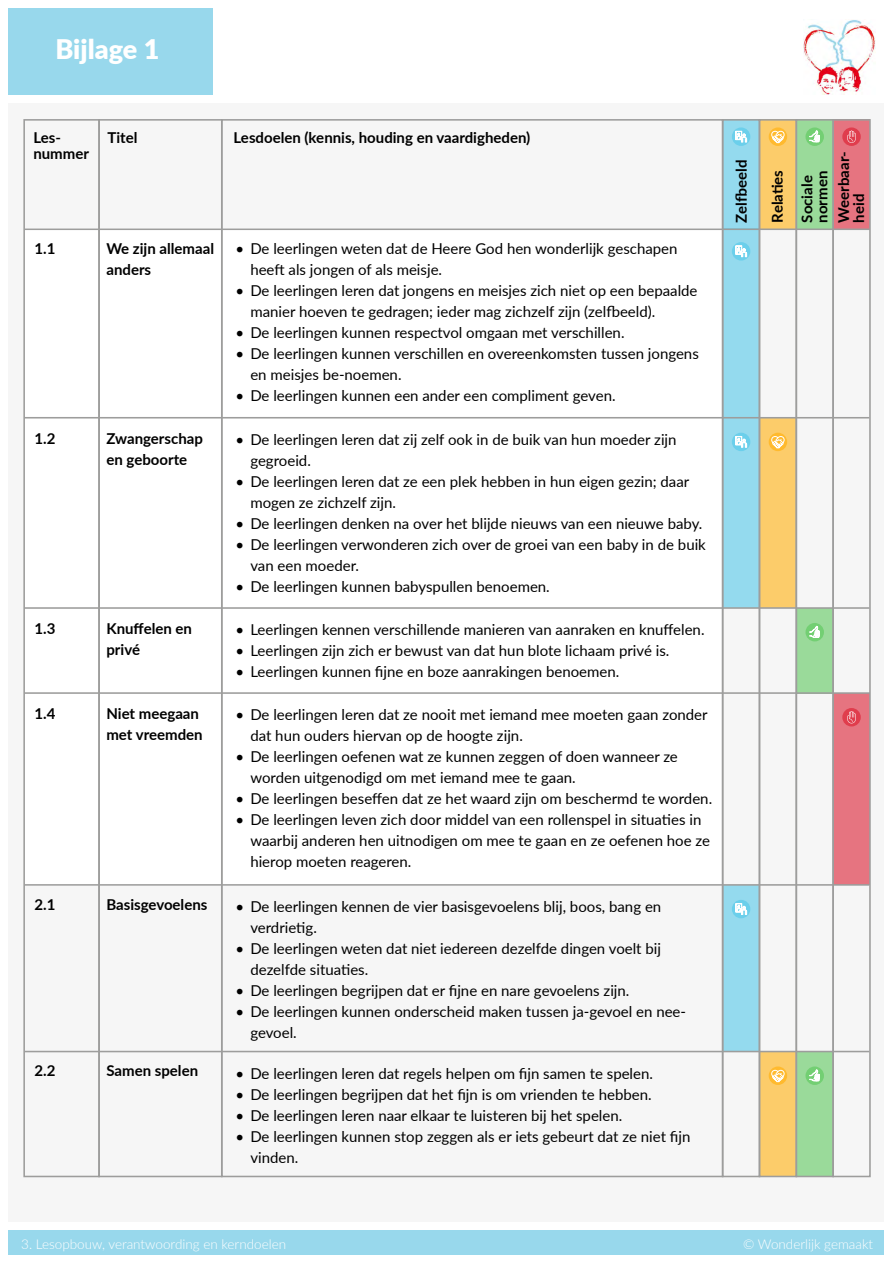
<style>
.page{position:relative;width:893px;height:1263px;background:#fff}
.page>*{position:absolute;margin:0;border:0;box-sizing:border-box;transform-origin:0 0}
.t1{font:900 27px "Lato";color:#fff}
.t2{font:15px/21px "Lato";color:#000}
.t3{font:700 15px/21px "Lato";color:#000}
.t4{font:300 13.5px "Lato";color:#fff}
</style>
<div class="page">
<div style="left:9px;top:104px;width:875px;height:1118px;background:#f6f6f6"></div>
<div style="left:796px;top:119px;width:37px;height:111px;background:#9ada9a"></div>
<div style="left:796px;top:608px;width:37px;height:85px;background:#9ada9a"></div>
<div style="left:796px;top:1051px;width:37px;height:125px;background:#9ada9a"></div>
<div style="left:833px;top:119px;width:37px;height:111px;background:#e67480"></div>
<div style="left:833px;top:693px;width:37px;height:192px;background:#e67480"></div>
<div style="left:759px;top:119px;width:37px;height:111px;background:#fccc6a"></div>
<div style="left:759px;top:418px;width:37px;height:190px;background:#fccc6a"></div>
<div style="left:759px;top:1051px;width:37px;height:126px;background:#fccc6a"></div>
<div style="left:723px;top:119px;width:36px;height:111px;background:#94daee"></div>
<div style="left:723px;top:228px;width:36px;height:380px;background:#94daee"></div>
<div style="left:723px;top:885px;width:36px;height:166px;background:#94daee"></div>
<div style="left:24px;top:228px;width:699px;height:658px;background:#fff"></div>
<img style="left:804px;top:20px;width:71px;height:74px">
<div style="left:9px;top:9px;width:204px;height:86px;background:#98d8ec"></div>
<div style="left:9px;top:1230px;width:875px;height:25px;background:#98d8ec"></div>
<div style="left:23px;top:119px;width:77px;height:1058px;border:2px solid #9d9d9c"></div>
<div style="left:98px;top:119px;width:125px;height:1058px;border:2px solid #9d9d9c"></div>
<div style="left:795px;top:119px;width:39px;height:1058px;border:2px solid #9d9d9c"></div>
<div style="left:832px;top:119px;width:39px;height:1058px;border:2px solid #9d9d9c"></div>
<div style="left:759px;top:119px;width:38px;height:1058px;border:2px solid #9d9d9c"></div>
<div style="left:722px;top:119px;width:38px;height:1058px;border:2px solid #9d9d9c"></div>
<svg style="left:732px;top:127px;width:18px;height:19px"></svg>
<svg style="left:736px;top:131px;width:11px;height:11px"></svg>
<svg style="left:769px;top:127px;width:18px;height:19px"></svg>
<svg style="left:771px;top:130px;width:14px;height:13px"></svg>
<div style="left:842px;top:127px;width:19px;height:19px;background:#e03d4d;border-radius:50%"></div>
<svg style="left:847px;top:131px;width:9px;height:12px"></svg>
<svg style="left:805px;top:127px;width:19px;height:19px"></svg>
<svg style="left:809px;top:130px;width:11px;height:12px"></svg>
<hr style="left:24px;top:228px;width:845px;height:2px;background:#9d9d9c">
<hr style="left:24px;top:417px;width:845px;height:1px;background:#9d9d9c">
<hr style="left:24px;top:607px;width:845px;height:2px;background:#9d9d9c">
<hr style="left:24px;top:692px;width:846px;height:2px;background:#9d9d9c">
<hr style="left:24px;top:884px;width:845px;height:2px;background:#9d9d9c">
<hr style="left:24px;top:1051px;width:845px;height:1px;background:#9d9d9c">
<svg style="left:732px;top:242px;width:18px;height:19px"></svg>
<svg style="left:736px;top:246px;width:11px;height:11px"></svg>
<svg style="left:732px;top:433px;width:18px;height:18px"></svg>
<svg style="left:736px;top:436px;width:11px;height:11px"></svg>
<div style="left:732px;top:900px;width:18px;height:18px;background:#6bcfeb;border-radius:50%"></div>
<svg style="left:736px;top:903px;width:11px;height:12px"></svg>
<div style="left:769px;top:433px;width:18px;height:18px;background:#ffba2e;border-radius:50%"></div>
<svg style="left:771px;top:435px;width:14px;height:14px"></svg>
<svg style="left:769px;top:1066px;width:18px;height:19px"></svg>
<svg style="left:771px;top:1069px;width:14px;height:13px"></svg>
<div style="left:842px;top:708px;width:19px;height:18px;background:#e03d4d;border-radius:50%"></div>
<svg style="left:847px;top:711px;width:9px;height:12px"></svg>
<div style="left:805px;top:623px;width:19px;height:18px;background:#73cf73;border-radius:50%"></div>
<svg style="left:809px;top:626px;width:11px;height:11px"></svg>
<svg style="left:805px;top:1066px;width:19px;height:19px"></svg>
<svg style="left:809px;top:1069px;width:11px;height:12px"></svg>
<h1 class="t1" style="left:55px;top:29px;width:105px">Bijlage 1</h1>
<p class="t3" style="left:33px;top:128px;width:57px;line-height:16.5px">Les&shy;nummer</p>
<p class="t3" style="left:108px;top:126px;width:31px">Titel</p>
<p class="t3" style="left:234px;top:126px;width:298px">Lesdoelen (kennis, houding en vaardigheden)</p>
<p class="t3" style="left:34px;top:237px;width:22px">1.1</p>
<p class="t3" style="left:106px;top:237px;width:109px">We zijn allemaal anders</p>
<p class="t3" style="left:34px;top:428px;width:22px">1.2</p>
<p class="t3" style="left:106px;top:428px;width:98px">Zwangerschap en geboorte</p>
<p class="t3" style="left:34px;top:617px;width:22px">1.3</p>
<p class="t3" style="left:106px;top:617px;width:87px">Knuffelen en privé</p>
<p class="t3" style="left:34px;top:702px;width:22px">1.4</p>
<p class="t3" style="left:106px;top:702px;width:98px">Niet meegaan met vreemden</p>
<p class="t3" style="left:34px;top:893px;width:22px">2.1</p>
<p class="t3" style="left:106px;top:893px;width:102px">Basisgevoelens</p>
<p class="t3" style="left:34px;top:1059px;width:22px">2.2</p>
<p class="t3" style="left:106px;top:1059px;width:93px">Samen spelen</p>
<p class="t2" style="left:250px;top:238px;width:429px;text-indent:-15px">• De leerlingen weten dat de Heere God hen wonderlijk geschapen heeft als jongen of als meisje.</p>
<p class="t2" style="left:250px;top:280px;width:449px;text-indent:-15px">• De leerlingen leren dat jongens en meisjes zich niet op een bepaalde manier hoeven te gedragen; ieder mag zichzelf zijn (zelfbeeld).</p>
<p class="t2" style="left:235px;top:322px;width:391px">• De leerlingen kunnen respectvol omgaan met verschillen.</p>
<p class="t2" style="left:250px;top:343px;width:450px;text-indent:-15px">• De leerlingen kunnen verschillen en overeenkomsten tussen jongens en meisjes be-noemen.</p>
<p class="t2" style="left:235px;top:385px;width:382px">• De leerlingen kunnen een ander een compliment geven.</p>
<p class="t2" style="left:250px;top:428px;width:428px;text-indent:-15px">• De leerlingen leren dat zij zelf ook in de buik van hun moeder zijn gegroeid.</p>
<p class="t2" style="left:250px;top:470px;width:440px;text-indent:-15px">• De leerlingen leren dat ze een plek hebben in hun eigen gezin; daar mogen ze zichzelf zijn.</p>
<p class="t2" style="left:235px;top:512px;width:469px">• De leerlingen denken na over het blijde nieuws van een nieuwe baby.</p>
<p class="t2" style="left:250px;top:533px;width:457px;text-indent:-15px">• De leerlingen verwonderen zich over de groei van een baby in de buik van een moeder.</p>
<p class="t2" style="left:235px;top:575px;width:316px">• De leerlingen kunnen babyspullen benoemen.</p>
<p class="t2" style="left:235px;top:618px;width:471px">• Leerlingen kennen verschillende manieren van aanraken en knuffelen.</p>
<p class="t2" style="left:235px;top:639px;width:436px">• Leerlingen zijn zich er bewust van dat hun blote lichaam privé is.</p>
<p class="t2" style="left:235px;top:660px;width:385px">• Leerlingen kunnen fijne en boze aanrakingen benoemen.</p>
<p class="t2" style="left:250px;top:703px;width:459px;text-indent:-15px">• De leerlingen leren dat ze nooit met iemand mee moeten gaan zonder dat hun ouders hiervan op de hoogte zijn.</p>
<p class="t2" style="left:250px;top:745px;width:429px;text-indent:-15px">• De leerlingen oefenen wat ze kunnen zeggen of doen wanneer ze worden uitgenodigd om met iemand mee te gaan.</p>
<p class="t2" style="left:235px;top:787px;width:478px">• De leerlingen beseffen dat ze het waard zijn om beschermd te worden.</p>
<p class="t2" style="left:250px;top:808px;width:461px;text-indent:-15px">• De leerlingen leven zich door middel van een rollenspel in situaties in waarbij anderen hen uitnodigen om mee te gaan en ze oefenen hoe ze hierop moeten reageren.</p>
<p class="t2" style="left:250px;top:895px;width:412px;text-indent:-15px">• De leerlingen kennen de vier basisgevoelens blij, boos, bang en verdrietig.</p>
<p class="t2" style="left:250px;top:937px;width:412px;text-indent:-15px">• De leerlingen weten dat niet iedereen dezelfde dingen voelt bij dezelfde situaties.</p>
<p class="t2" style="left:235px;top:979px;width:396px">• De leerlingen begrijpen dat er fijne en nare gevoelens zijn.</p>
<p class="t2" style="left:250px;top:1000px;width:437px;text-indent:-15px">• De leerlingen kunnen onderscheid maken tussen ja-gevoel en nee&shy;gevoel.</p>
<p class="t2" style="left:235px;top:1062px;width:419px">• De leerlingen leren dat regels helpen om fijn samen te spelen.</p>
<p class="t2" style="left:235px;top:1083px;width:418px">• De leerlingen begrijpen dat het fijn is om vrienden te hebben.</p>
<p class="t2" style="left:235px;top:1104px;width:388px">• De leerlingen leren naar elkaar te luisteren bij het spelen.</p>
<p class="t2" style="left:250px;top:1125px;width:442px;text-indent:-15px">• De leerlingen kunnen stop zeggen als er iets gebeurt dat ze niet fijn vinden.</p>
<p class="t3" style="left:810px;top:223px;width:73px;line-height:21.8px;rotate:-90deg">normen<br>Weerbaar-</p>
<p class="t3" style="left:730px;top:223px;width:64px;rotate:-90deg">Zelfbeeld</p>
<p class="t3" style="left:762px;top:223px;width:54px;line-height:29.4px;rotate:-90deg">Relaties<br>Sociale</p>
<p class="t3" style="left:848px;top:223px;width:30px;rotate:-90deg">heid</p>
<p class="t4" style="left:21px;top:1234px;width:266px">3. Lesopbouw, verantwoording en kerndoelen</p>
<p class="t4" style="left:743px;top:1234px;width:131px">© Wonderlijk gemaakt</p>
</div>
